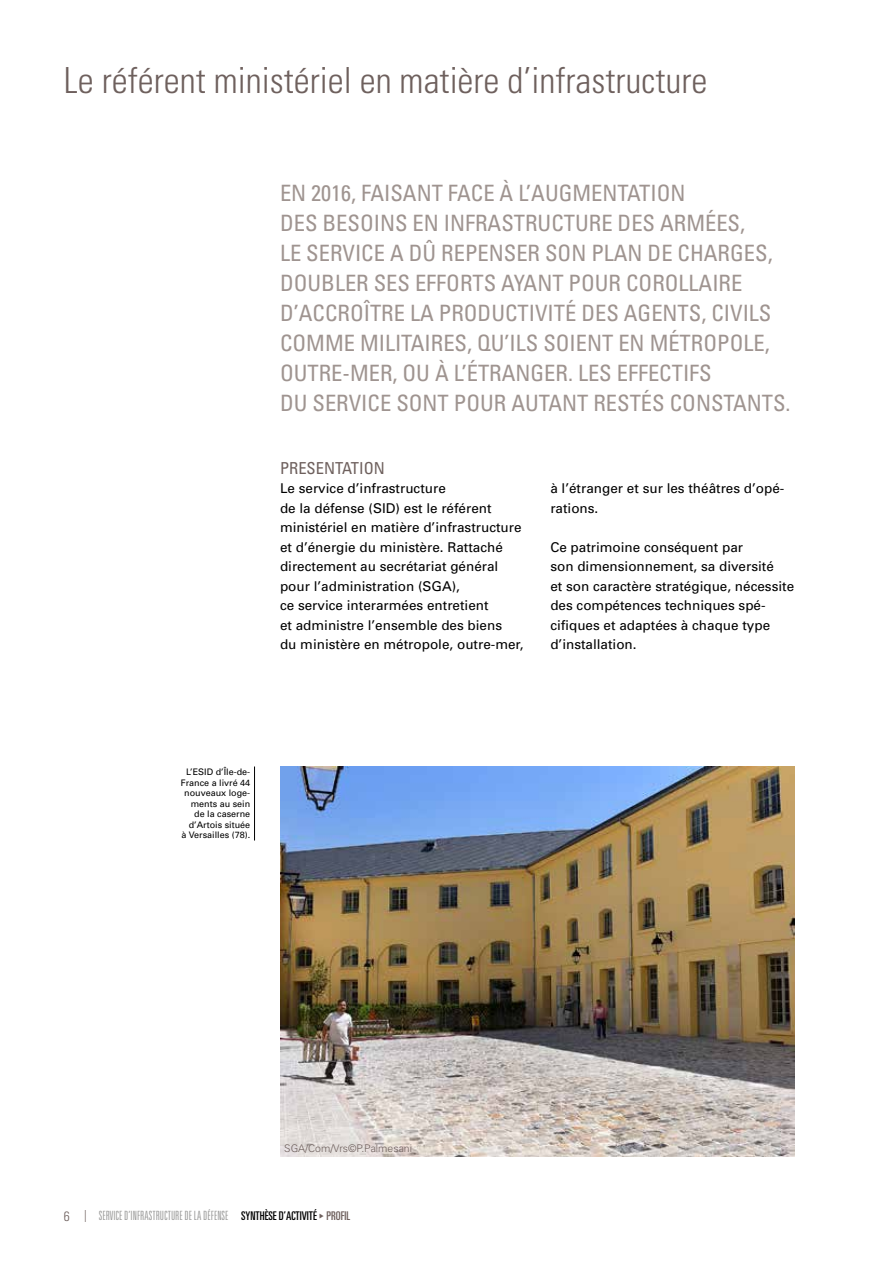
<style>
.page{position:relative;width:893px;height:1263px;background:#fff}
.page>*{position:absolute;margin:0;border:0;box-sizing:border-box;transform-origin:0 0}
.t1{font:300 condensed 36px "Univers";color:#6e605d}
.t2{font:condensed 22.5px/30px "Univers";color:#9f9490}
.t3{font:condensed 16.5px "Univers";color:#6e605d}
.t4{font:13.5px/19.5px "Univers";color:#000}
.t5{font:300 ultra-condensed 12.75px "Univers";color:#9d9d9c}
.t6{font:300 10.5px "Univers";color:#6e605d}
.t7{font:9px/10.5px "Univers";color:#000;text-align:right}
.s1{font-stretch:condensed;font-size:13.5px;color:#6e605d}
.s2{font-stretch:condensed;font-size:12px;color:#6e605d}
.s3{font-weight:400;font-size:12px;color:#000}
.s4{font-family:"Geneva";font-weight:400;font-stretch:normal;font-size:12px;color:#6e605d}
.s5{font-weight:400;font-size:12px;color:#6e605d}
</style>
<div class="page">
<hr style="left:254px;top:766px;width:1px;height:74px;background:#000">
<img style="left:280px;top:766px;width:514px;height:390px">
<h1 class="t1" style="left:64px;top:59px;width:645px">Le référent ministériel en matière d’infrastructure</h1>
<p class="t2" style="left:280px;top:178px;width:512px">EN 2016, FAISANT FACE À L’AUGMENTATION<br>DES BESOINS EN INFRASTRUCTURE DES ARMÉES,<br>LE SERVICE A DÛ REPENSER SON PLAN DE CHARGES, DOUBLER SES EFFORTS AYANT POUR COROLLAIRE D’ACCROÎTRE LA PRODUCTIVITÉ DES AGENTS, CIVILS COMME MILITAIRES, QU’ILS SOIENT EN MÉTROPOLE, OUTRE-MER, OU À L’ÉTRANGER. LES EFFECTIFS<br>DU SERVICE SONT POUR AUTANT RESTÉS CONSTANTS.</p>
<p class="t3" style="left:280px;top:458px;width:54px">PRESENTATION</p>
<p class="t4" style="left:280px;top:479px;width:245px">Le service d’infrastructure<br>de la défense (SID) est le référent ministériel en matière d’infrastructure et d’énergie du ministère. Rattaché directement au secrétariat général pour l’administration (SGA),<br>ce service interarmées entretient<br>et administre l’ensemble des biens<br>du ministère en métropole, outre-mer,</p>
<p class="t4" style="left:550px;top:479px;width:236px">à l’étranger et sur les théâtres d’opé&shy;rations.</p>
<p class="t4" style="left:550px;top:537px;width:245px">Ce patrimoine conséquent par<br>son dimensionnement, sa diversité<br>et son caractère stratégique, nécessite des compétences techniques spé&shy;cifiques et adaptées à chaque type d’installation.</p>
<p class="t7" style="left:181px;top:767px;width:71px">L’ESID d’Île-de-<br>France a livré 44 nouveaux loge&shy;ments au sein de la caserne d’Artois située<br>à Versailles (78).</p>
<p class="t6" style="left:284px;top:1142px;width:129px">SGA/Com/Vrs©P.Palmesani</p>
<p class="t5" style="left:64px;top:1209px;width:288px"><span class="s1">6</span> <span class="s2">|</span> SERVICE D’INFRASTRUCTURE DE LA DÉFENSE <span class="s3">SYNTHÈSE D’ACTIVITÉ</span> <span class="s4">‣</span> <span class="s5">PROFIL</span></p>
</div>
